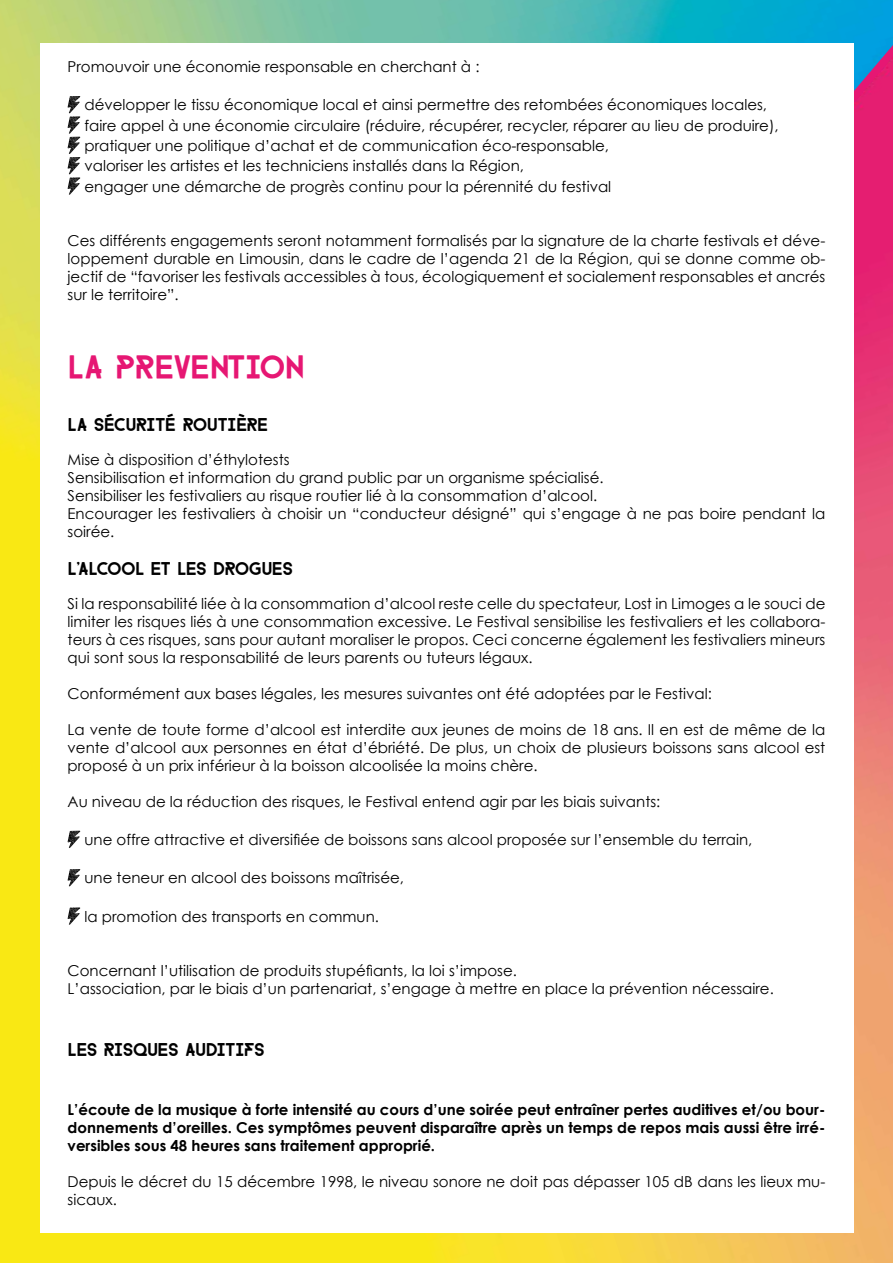
<style>
.page{position:relative;width:893px;height:1263px;background:#fff}
.page>*{position:absolute;margin:0;border:0;box-sizing:border-box;transform-origin:0 0}
.t1{font:27px "FARRAY";letter-spacing:-.01em;color:#e61773}
.t2{font:15px/18px "Century Gothic";color:#000}
.t3{font:700 15px/18px "Century Gothic";color:#000;text-align:justify}
.t4{font:15px "FARRAY";color:#000}
</style>
<div class="page">
<img style="left:0;top:0;width:893px;height:1263px">
<svg style="left:471px;top:8px;width:422px;height:537px;background:#8b6a99"></svg>
<div style="left:40px;top:43px;width:814px;height:1190px;background:#fff"></div>
<svg style="left:68px;top:96px;width:12px;height:99px"></svg>
<svg style="left:68px;top:831px;width:12px;height:17px"></svg>
<svg style="left:68px;top:869px;width:12px;height:18px"></svg>
<svg style="left:68px;top:907px;width:12px;height:18px"></svg>
<p class="t2" style="left:68px;top:57px;width:413px">Promouvoir une économie responsable en cherchant à :</p>
<p class="t2" style="left:84px;top:95px;width:696px;line-height:20.4px">développer le tissu économique local et ainsi permettre des retombées économiques locales, faire appel à une économie circulaire (réduire, récupérer, recycler, réparer au lieu de produire), pratiquer une politique d’achat et de communication éco-responsable,<br>valoriser les artistes et les techniciens installés dans la Région,<br>engager une démarche de progrès continu pour la pérennité du festival</p>
<p class="t2" style="left:68px;top:231px;width:759px;text-align:justify">Ces différents engagements seront notamment formalisés par la signature de la charte festivals et déve&shy;loppement durable en Limousin, dans le cadre de l’agenda 21 de la Région, qui se donne comme ob&shy;jectif de “favoriser les festivals accessibles à tous, écologiquement et socialement responsables et ancrés sur le territoire”.</p>
<h1 class="t1" style="left:68px;top:347px;width:239px">LA PREVENTION</h1>
<p class="t4" style="left:68px;top:413px;width:202px">LA SÉCURITÉ ROUTIÈRE</p>
<p class="t2" style="left:68px;top:450px;width:759px">Mise à disposition d’éthylotests<br>Sensibilisation et information du grand public par un organisme spécialisé.<br>Sensibiliser les festivaliers au risque routier lié à la consommation d’alcool.<br>Encourager les festivaliers à choisir un “conducteur désigné” qui s’engage à ne pas boire pendant la soirée.</p>
<p class="t4" style="left:68px;top:557px;width:227px">L'ALCOOL ET LES DROGUES</p>
<p class="t2" style="left:68px;top:594px;width:759px;text-align:justify">Si la responsabilité liée à la consommation d’alcool reste celle du spectateur, Lost in Limoges a le souci de limiter les risques liés à une consommation excessive. Le Festival sensibilise les festivaliers et les collabora&shy;teurs à ces risques, sans pour autant moraliser le propos. Ceci concerne également les festivaliers mineurs qui sont sous la responsabilité de leurs parents ou tuteurs légaux.</p>
<p class="t2" style="left:68px;top:684px;width:646px">Conformément aux bases légales, les mesures suivantes ont été adoptées par le Festival:</p>
<p class="t2" style="left:68px;top:720px;width:759px;text-align:justify">La vente de toute forme d’alcool est interdite aux jeunes de moins de 18 ans. Il en est de même de la vente d’alcool aux personnes en état d’ébriété. De plus, un choix de plusieurs boissons sans alcool est proposé à un prix inférieur à la boisson alcoolisée la moins chère.</p>
<p class="t2" style="left:68px;top:792px;width:594px">Au niveau de la réduction des risques, le Festival entend agir par les biais suivants:</p>
<p class="t2" style="left:84px;top:830px;width:669px">une offre attractive et diversifiée de boissons sans alcool proposée sur l’ensemble du terrain,</p>
<p class="t2" style="left:84px;top:869px;width:321px">une teneur en alcool des boissons maîtrisée,</p>
<p class="t2" style="left:84px;top:907px;width:296px">la promotion des transports en commun.</p>
<p class="t2" style="left:68px;top:961px;width:708px">Concernant l’utilisation de produits stupéfiants, la loi s’impose.<br>L’association, par le biais d’un partenariat, s’engage à mettre en place la prévention nécessaire.</p>
<p class="t4" style="left:68px;top:1039px;width:198px">LES RISQUES AUDITIFS</p>
<p class="t3" style="left:68px;top:1100px;width:759px">L’écoute de la musique à forte intensité au cours d’une soirée peut entraîner pertes auditives et/ou bour&shy;donnements d’oreilles. Ces symptômes peuvent disparaître après un temps de repos mais aussi être irré&shy;versibles sous 48 heures sans traitement approprié.</p>
<p class="t2" style="left:68px;top:1172px;width:759px">Depuis le décret du 15 décembre 1998, le niveau sonore ne doit pas dépasser 105 dB dans les lieux mu&shy;sicaux.</p>
</div>
